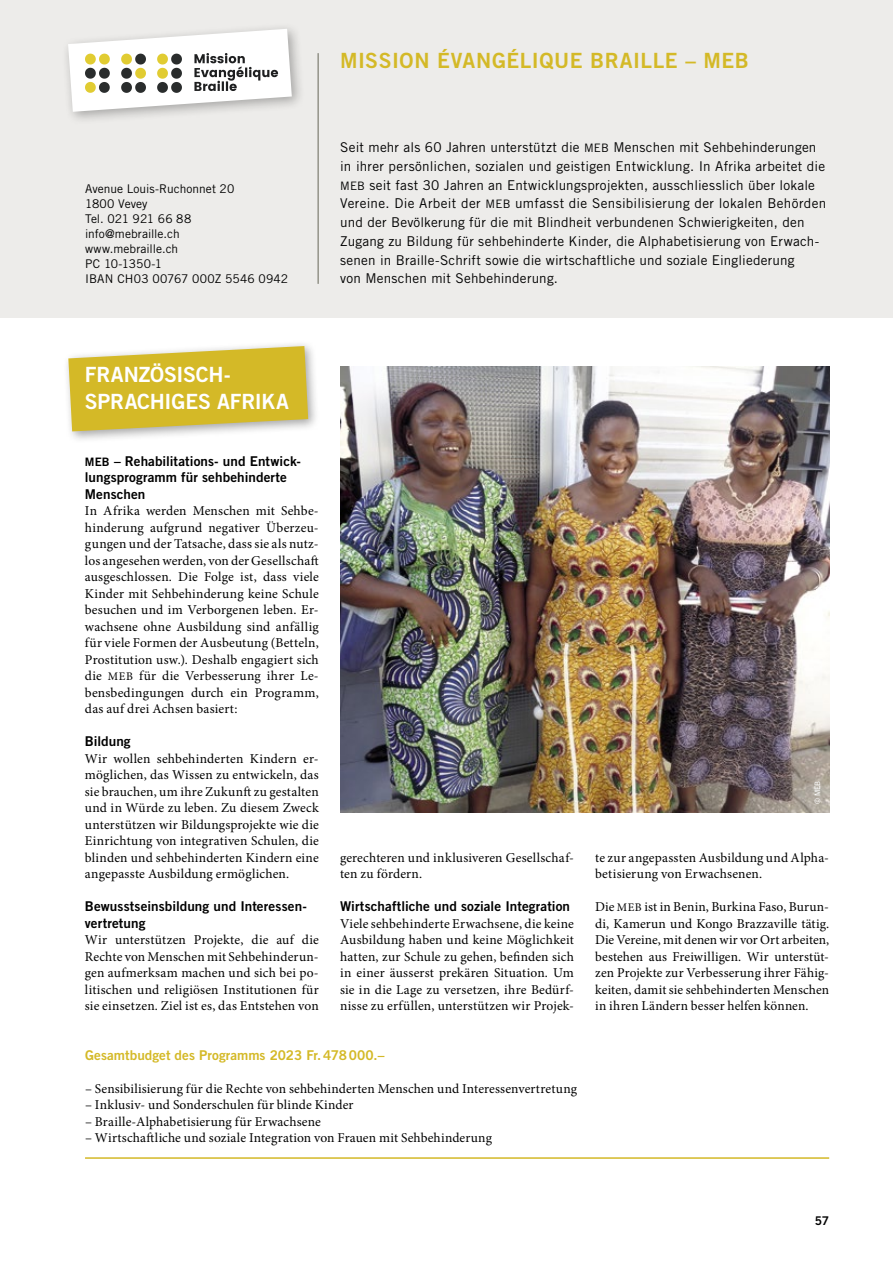
<style>
.page{position:relative;width:893px;height:1263px;background:#fff}
.page>*{position:absolute;margin:0;border:0;box-sizing:border-box;transform-origin:0 0}
.t1{font:21px "Trade Gothic LT Std Bd 2";letter-spacing:.025em;color:#d4b927}
.t2{font:21px/27px "Trade Gothic LT Std Bd 2";letter-spacing:-.005em;color:#fff}
.t3{font:13.5px/16.5px "Minion Pro";letter-spacing:.01em;color:#000;text-align:justify}
.t4{font:13.5px/18.8px "Trade Gothic LT Std";letter-spacing:.015em;color:#000}
.t5{font:13.5px/16.5px "Trade Gothic LT Std Bd 2";letter-spacing:.005em;color:#000}
.t6{font:13.5px "Trade Gothic LT Std Bd 2";letter-spacing:.005em;color:#d4b927}
.t7{font:12px/15px "Trade Gothic LT Std";letter-spacing:.005em;color:#000}
.t8{font:12px "Trade Gothic LT Std Bd 2";color:#000}
.t9{font:7.5px "Trade Gothic Next LT Pro";color:#fff}
.s1{font-size:11.7px}
</style>
<div class="page">
<div style="left:62px;top:340px;width:258px;height:103px;background:#000;opacity:.35"></div>
<svg style="left:68px;top:346px;width:240px;height:85px;background:#d7c045"></svg>
<hr style="left:85px;top:1157px;width:744px;height:2px;background:#d4b927">
<img style="left:340px;top:367px;width:489px;height:446px">
<div style="left:0;top:0;width:893px;height:317px;background:#edecea"></div>
<div style="left:62px;top:22px;width:244px;height:103px;background:#000;opacity:.3"></div>
<svg style="left:68px;top:29px;width:224px;height:83px"></svg>
<hr style="left:317px;top:53px;width:2px;height:231px;background:#939389">
<p class="t7" style="left:85px;top:181px;width:205px">Avenue Louis-Ruchonnet 20<br>1800 Vevey<br>Tel. 021 921 66 88 info@mebraille.ch<br>www.mebraille.ch<br>PC 10-1350-1<br>IBAN CH03 00767 000Z 5546 0942</p>
<h1 class="t1" style="left:340px;top:48px;width:410px">MISSION ÉVANGÉLIQUE BRAILLE – MEB</h1>
<p class="t4" style="left:340px;top:138px;width:488px">Seit mehr als 60 Jahren unterstützt die <span class="s1">MEB</span> Menschen mit Sehbehinderungen in ihrer persönlichen, sozialen und geistigen Entwicklung. In Afrika arbeitet die <span class="s1">MEB</span> seit fast 30 Jahren an Entwicklungsprojekten, ausschliesslich über lokale Vereine. Die Arbeit der <span class="s1">MEB</span> umfasst die Sensibilisierung der lokalen Behörden und der Bevölkerung für die mit Blindheit verbundenen Schwierigkeiten, den Zugang zu Bildung für sehbehinderte Kinder, die Alphabetisierung von Erwach&shy;senen in Braille-Schrift sowie die wirtschaftliche und soziale Eingliederung<br>von Menschen mit Sehbehinderung.</p>
<h1 class="t2" style="left:85px;top:360px;width:206px">FRANZÖSISCH-<br>SPRACHIGES AFRIKA</h1>
<p class="t5" style="left:85px;top:452px;width:218px"><span class="s1">MEB</span> – Rehabilitations- und Entwick&shy;lungsprogramm für sehbehinderte<br>Menschen</p>
<p class="t3" style="left:85px;top:503px;width:235px">In Afrika werden Menschen mit Sehbe&shy;hinderung aufgrund negativer Überzeu&shy;gungen und der Tatsache, dass sie als nutz&shy;los angesehen werden, von der Gesellschaft ausgeschlossen. Die Folge ist, dass viele Kinder mit Sehbehinderung keine Schule besuchen und im Verborgenen leben. Er&shy;wachsene ohne Ausbildung sind anfällig für viele Formen der Ausbeutung (Betteln, Prostitution usw.). Deshalb engagiert sich die <span class="s1">MEB</span> für die Verbesserung ihrer Le&shy;bensbedingungen durch ein Programm, das auf drei Achsen basiert:</p>
<p class="t5" style="left:85px;top:733px;width:47px">Bildung</p>
<p class="t3" style="left:85px;top:750px;width:235px">Wir wollen sehbehinderten Kindern er&shy;möglichen, das Wissen zu entwickeln, das sie brauchen, um ihre Zukunft zu gestalten und in Würde zu leben. Zu diesem Zweck unterstützen wir Bildungsprojekte wie die Einrichtung von integrativen Schulen, die blinden und sehbehinderten Kindern eine angepasste Ausbildung ermöglichen.</p>
<p class="t5" style="left:85px;top:898px;width:223px">Bewusstseinsbildung und Interessen&shy;vertretung</p>
<p class="t3" style="left:85px;top:932px;width:235px">Wir unterstützen Projekte, die auf die Rechte von Menschen mit Sehbehinderun&shy;gen aufmerksam machen und sich bei po&shy;litischen und religiösen Institutionen für sie einsetzen. Ziel ist es, das Entstehen von</p>
<p class="t3" style="left:340px;top:849px;width:235px">gerechteren und inklusiveren Gesellschaf&shy;ten zu fördern.</p>
<p class="t5" style="left:340px;top:898px;width:232px">Wirtschaftliche und soziale Integration</p>
<p class="t3" style="left:340px;top:915px;width:235px">Viele sehbehinderte Erwachsene, die keine Ausbildung haben und keine Möglichkeit hatten, zur Schule zu gehen, befinden sich in einer äusserst prekären Situation. Um sie in die Lage zu versetzen, ihre Bedürf&shy;nisse zu erfüllen, unterstützen wir Projek-</p>
<p class="t9" style="left:812px;top:804px;width:25px;rotate:-90deg">© MEB</p>
<p class="t3" style="left:595px;top:849px;width:235px">te zur angepassten Ausbildung und Alpha&shy;betisierung von Erwachsenen.</p>
<p class="t3" style="left:595px;top:899px;width:235px">Die <span class="s1">MEB</span> ist in Benin, Burkina Faso, Burun&shy;di, Kamerun und Kongo Brazzaville tätig.<br>Die Vereine, mit denen wir vor Ort arbeiten, bestehen aus Freiwilligen. Wir unterstüt&shy;zen Projekte zur Verbesserung ihrer Fähig&shy;keiten, damit sie sehbehinderten Menschen in ihren Ländern besser helfen können.</p>
<p class="t6" style="left:85px;top:1046px;width:301px">Gesamtbudget des Programms 2023 Fr.478000.–</p>
<p class="t3" style="left:85px;top:1080px;width:494px">– Sensibilisierung für die Rechte von sehbehinderten Menschen und Interessenvertretung</p>
<p class="t3" style="left:85px;top:1097px;width:270px">– Inklusiv- und Sonderschulen für blinde Kinder</p>
<p class="t3" style="left:85px;top:1113px;width:237px">– Braille-Alphabetisierung für Erwachsene</p>
<p class="t3" style="left:85px;top:1130px;width:408px">– Wirtschaftliche und soziale Integration von Frauen mit Sehbehinderung</p>
<p class="t8" style="left:815px;top:1213px;width:16px">57</p>
</div>
